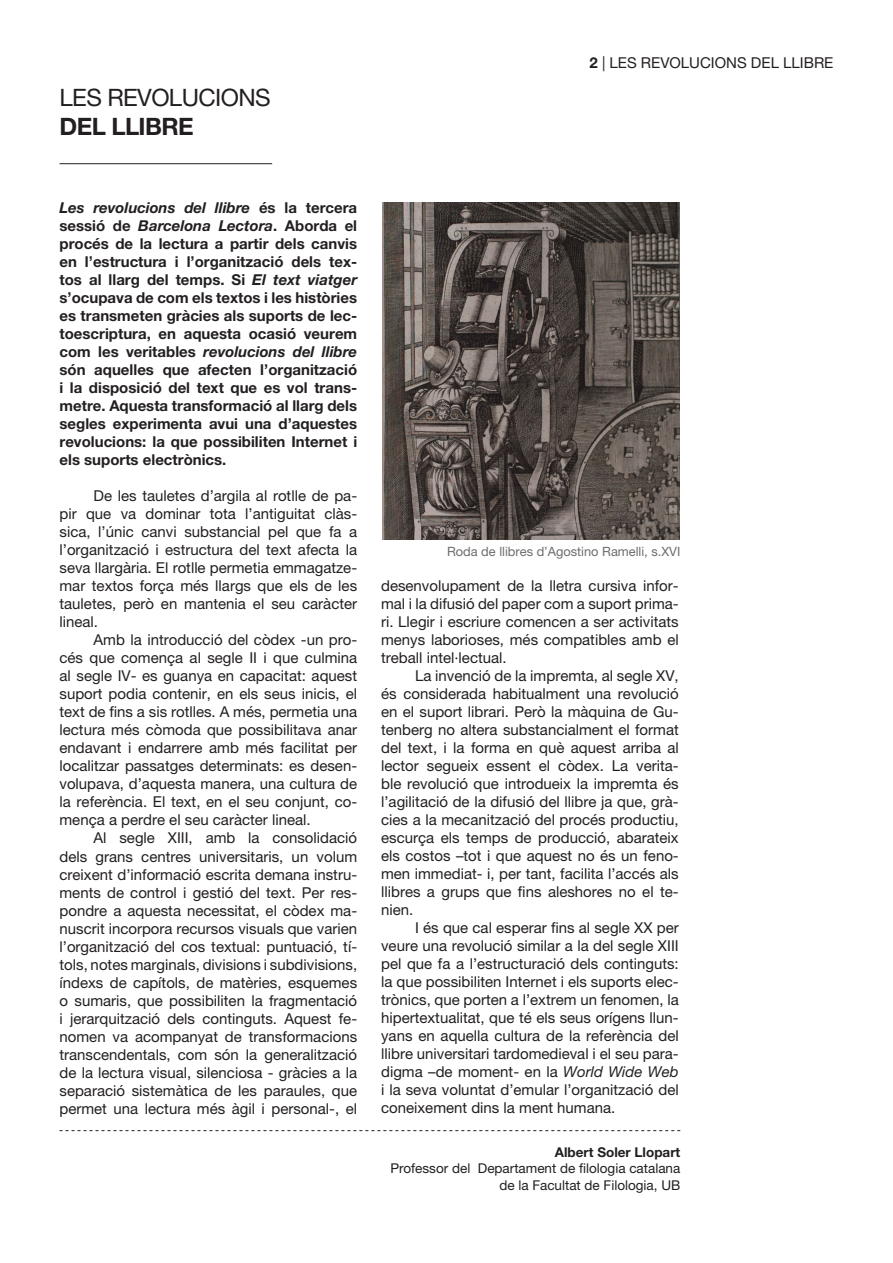
<style>
.page{position:relative;width:893px;height:1263px;background:#fff}
.page>*{position:absolute;margin:0;border:0;box-sizing:border-box;transform-origin:0 0}
.t1{font:24px "Helvetica Neue LT Pro";letter-spacing:-.025em;color:#231f20}
.t2{font:700 24px "Helvetica Neue LT Pro";letter-spacing:-.025em;color:#231f20}
.t3{font:15px/18px "Helvetica Neue LT Pro";color:#231f20;text-align:justify}
.t4{font:700 15px/18px "Helvetica Neue LT Pro";color:#231f20;text-align:justify}
.t5{font:13.5px/16.2px "Helvetica Neue LT Pro";color:#231f20;text-align:right}
.t6{font:700 13.5px "Helvetica Neue LT Pro";color:#231f20}
.t7{font:12.9px "Helvetica Neue LT Pro";color:#6c6d70}
.s1{font-weight:700}
.s2{font-style:italic}
</style>
<div class="page">
<hr style="left:60px;top:163px;width:212px;height:1px;background:#231f20">
<svg style="left:60px;top:1130px;width:620px;height:1px"></svg>
<img style="left:383px;top:203px;width:297px;height:336px">
<p class="t1" style="left:60px;top:83px;width:213px">LES REVOLUCIONS</p>
<p class="t2" style="left:60px;top:111px;width:136px">DEL LLIBRE</p>
<p class="t3" style="left:589px;top:54px;width:245px"><span class="s1">2</span> | LES REVOLUCIONS DEL LLIBRE</p>
<p class="t4" style="left:60px;top:199px;width:299px"><span class="s2">Les revolucions del llibre</span> és la tercera sessió de <span class="s2">Barcelona Lectora</span>. Aborda el procés de la lectura a partir dels canvis en l’estructura i l’organització dels tex&shy;tos al llarg del temps. Si <span class="s2">El text viatger </span>s’ocupava de com els textos i les històries es transmeten gràcies als suports de lec&shy;toescriptura, en aquesta ocasió veurem com les veritables <span class="s2">revolucions del llibre </span>són aquelles que afecten l’organització i la disposició del text que es vol trans&shy;metre. Aquesta transformació al llarg dels segles experimenta avui una d’aquestes revolucions: la que possibiliten Internet i els suports electrònics.</p>
<p class="t3" style="left:60px;top:487px;width:299px;text-indent:34px">De les tauletes d’argila al rotlle de pa&shy;pir que va dominar tota l’antiguitat clàs&shy;sica, l’únic canvi substancial pel que fa a l’organització i estructura del text afecta la seva llargària. El rotlle permetia emmagatze&shy;mar textos força més llargs que els de les tauletes, però en mantenia el seu caràcter lineal.</p>
<p class="t3" style="left:60px;top:631px;width:299px;text-indent:34px">Amb la introducció del còdex -un pro&shy;cés que comença al segle II i que culmina al segle IV- es guanya en capacitat: aquest suport podia contenir, en els seus inicis, el text de fins a sis rotlles. A més, permetia una lectura més còmoda que possibilitava anar endavant i endarrere amb més facilitat per localitzar passatges determinats: es desen&shy;volupava, d’aquesta manera, una cultura de la referència. El text, en el seu conjunt, co&shy;mença a perdre el seu caràcter lineal.</p>
<p class="t3" style="left:60px;top:829px;width:299px;text-indent:34px">Al segle XIII, amb la consolidació dels grans centres universitaris, un volum creixent d’informació escrita demana instru&shy;ments de control i gestió del text. Per res&shy;pondre a aquesta necessitat, el còdex ma&shy;nuscrit incorpora recursos visuals que varien l’organització del cos textual: puntuació, tí&shy;tols, notes marginals, divisions i subdivisions, índexs de capítols, de matèries, esquemes o sumaris, que possibiliten la fragmentació i jerarquització dels continguts. Aquest fe&shy;nomen va acompanyat de transformacions transcendentals, com són la generalització de la lectura visual, silenciosa - gràcies a la separació sistemàtica de les paraules, que permet una lectura més àgil i personal-, el</p>
<p class="t7" style="left:447px;top:543px;width:235px">Roda de llibres d’Agostino Ramelli, s.XVI</p>
<p class="t3" style="left:381px;top:577px;width:299px">desenvolupament de la lletra cursiva infor&shy;mal i la difusió del paper com a suport prima&shy;ri. Llegir i escriure comencen a ser activitats menys laborioses, més compatibles amb el treball intel·lectual.</p>
<p class="t3" style="left:381px;top:667px;width:299px;text-indent:34px">La invenció de la impremta, al segle XV, és considerada habitualment una revolució en el suport librari. Però la màquina de Gu&shy;tenberg no altera substancialment el format del text, i la forma en què aquest arriba al lector segueix essent el còdex. La verita&shy;ble revolució que introdueix la impremta és l’agilitació de la difusió del llibre ja que, grà&shy;cies a la mecanització del procés productiu, escurça els temps de producció, abarateix els costos –tot i que aquest no és un feno&shy;men immediat- i, per tant, facilita l’accés als llibres a grups que fins aleshores no el te&shy;nien.</p>
<p class="t3" style="left:381px;top:919px;width:299px;text-indent:34px">I és que cal esperar fins al segle XX per veure una revolució similar a la del segle XIII pel que fa a l’estructuració dels continguts: la que possibiliten Internet i els suports elec&shy;trònics, que porten a l’extrem un fenomen, la hipertextualitat, que té els seus orígens llun&shy;yans en aquella cultura de la referència del llibre universitari tardomedieval i el seu para&shy;digma –de moment- en la <span class="s2">World Wide Web </span>i la seva voluntat d’emular l’organització del coneixement dins la ment humana.</p>
<p class="t6" style="left:555px;top:1144px;width:127px">Albert Soler Llopart</p>
<p class="t5" style="left:390px;top:1160px;width:292px">Professor del Departament de filologia catalana de la Facultat de Filologia, UB</p>
</div>
